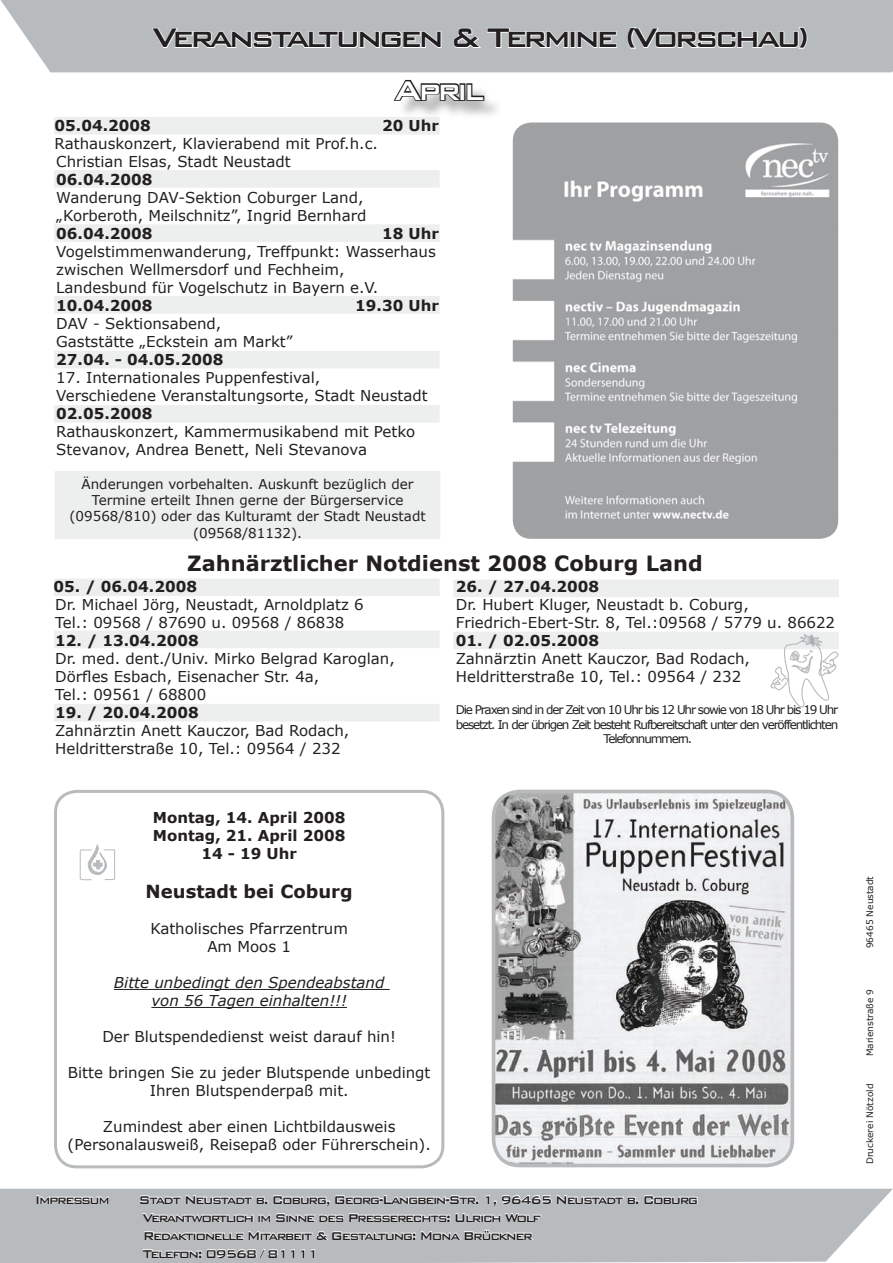
<style>
.page{position:relative;width:893px;height:1263px;background:#fff}
.page>*{position:absolute;margin:0;border:0;box-sizing:border-box;transform-origin:0 0}
.t1{font:500 36px "Bank Gothic BT";letter-spacing:-.1em;color:#231f20}
.t2{font:500 36px "Bank Gothic BT";letter-spacing:-.1em;color:#fff}
.t3{font:700 21px "Verdana";color:#231f20}
.t4{font:700 18px "Verdana";color:#231f20}
.t5{font:15px/18px "Verdana";color:#231f20}
.t6{font:700 15px/18px "Verdana";color:#231f20;text-align:center}
.t7{font:500 15px/18px "Bank Gothic BT";letter-spacing:-.1em;color:#231f20}
.t8{font:italic 15px/18px "Verdana";color:#231f20;text-align:center}
.t9{font:13.5px/16.2px "Verdana";color:#231f20;text-align:center}
.t10{font:12px/14.4px "Verdana";letter-spacing:-.1em;color:#231f20;text-align:center}
.t11{font:9px "Verdana";color:#231f20}
</style>
<div class="page">
<div style="left:0;top:0;width:893px;height:73px;background:#b8bbbd"></div>
<svg style="left:0;top:1188px;width:893px;height:75px"></svg>
<svg style="left:37px;top:1195px;width:72px;height:9px"></svg>
<svg style="left:139px;top:1195px;width:340px;height:11px"></svg>
<svg style="left:485px;top:1195px;width:213px;height:11px"></svg>
<svg style="left:142px;top:1213px;width:399px;height:9px"></svg>
<svg style="left:144px;top:1229px;width:390px;height:11px"></svg>
<svg style="left:142px;top:1249px;width:163px;height:11px"></svg>
<svg style="left:311px;top:1249px;width:4px;height:9px"></svg>
<svg style="left:150px;top:27px;width:292px;height:22px"></svg>
<svg style="left:452px;top:27px;width:117px;height:22px"></svg>
<div style="left:570px;top:31px;width:5px;height:17px;border:2px solid #fff"></div>
<svg style="left:576px;top:31px;width:42px;height:18px"></svg>
<svg style="left:626px;top:26px;width:182px;height:23px"></svg>
<div style="left:396px;top:81px;width:107px;height:40px;background:#231f20;opacity:.35"></div>
<svg style="left:393px;top:79px;width:92px;height:24px"></svg>
<svg style="left:770px;top:649px;width:69px;height:59px"></svg>
<div style="left:56px;top:705px;width:382px;height:15px;background:#edeeee"></div>
<div style="left:54px;top:704px;width:386px;height:17px;border:3px solid #b8bbbd"></div>
<div style="left:56px;top:632px;width:382px;height:15px;background:#edeeee"></div>
<div style="left:54px;top:630px;width:386px;height:18px;border:3px solid #b8bbbd"></div>
<div style="left:56px;top:580px;width:382px;height:15px;background:#edeeee"></div>
<div style="left:54px;top:578px;width:386px;height:18px;border:3px solid #b8bbbd"></div>
<div style="left:455px;top:633px;width:382px;height:15px;background:#edeeee"></div>
<div style="left:453px;top:632px;width:386px;height:17px;border:3px solid #b8bbbd"></div>
<div style="left:455px;top:581px;width:382px;height:15px;background:#edeeee"></div>
<div style="left:453px;top:579px;width:386px;height:18px;border:3px solid #b8bbbd"></div>
<div style="left:54px;top:790px;width:390px;height:378px;border:3px solid #b8bbbd;border-radius:21px"></div>
<hr style="left:114px;top:989px;width:276px;height:1px;background:#231f20">
<hr style="left:151px;top:1007px;width:196px;height:1px;background:#231f20">
<svg style="left:80px;top:844px;width:35px;height:36px"></svg>
<img style="left:494px;top:791px;width:298px;height:372px">
<div style="left:492px;top:790px;width:302px;height:377px;border:4px solid #b8bbbd;border-radius:26px"></div>
<div style="left:56px;top:118px;width:382px;height:15px;background:#edeeee"></div>
<div style="left:54px;top:117px;width:386px;height:18px;border:3px solid #b8bbbd"></div>
<div style="left:56px;top:472px;width:383px;height:66px;background:#edeeee"></div>
<div style="left:55px;top:471px;width:385px;height:68px;border:3px solid #b8bbbd"></div>
<img style="left:513px;top:123px;width:325px;height:416px;border-radius:18px">
<div style="left:56px;top:172px;width:382px;height:14px;background:#edeeee"></div>
<div style="left:54px;top:170px;width:386px;height:18px;border:3px solid #b8bbbd"></div>
<div style="left:56px;top:226px;width:382px;height:14px;background:#edeeee"></div>
<div style="left:54px;top:224px;width:386px;height:18px;border:3px solid #b8bbbd"></div>
<div style="left:56px;top:297px;width:382px;height:15px;background:#edeeee"></div>
<div style="left:54px;top:296px;width:386px;height:18px;border:3px solid #b8bbbd"></div>
<div style="left:56px;top:352px;width:382px;height:15px;background:#edeeee"></div>
<div style="left:54px;top:351px;width:386px;height:17px;border:3px solid #b8bbbd"></div>
<div style="left:56px;top:407px;width:382px;height:14px;background:#edeeee"></div>
<div style="left:54px;top:405px;width:386px;height:18px;border:3px solid #b8bbbd"></div>
<h1 class="t1" style="left:153px;top:18px;width:658px">Veranstaltungen &amp; Termine (Vorschau)</h1>
<h1 class="t2" style="left:394px;top:70px;width:91px">April</h1>
<p class="t6" style="left:55px;top:116px;width:98px">05.04.2008</p>
<p class="t6" style="left:382px;top:116px;width:58px">20 Uhr</p>
<p class="t5" style="left:55px;top:134px;width:325px">Rathauskonzert, Klavierabend mit Prof.h.c.<br>Christian Elsas, Stadt Neustadt</p>
<p class="t6" style="left:56px;top:170px;width:98px">06.04.2008</p>
<p class="t5" style="left:56px;top:188px;width:312px">Wanderung DAV-Sektion Coburger Land, „Korberoth, Meilschnitz”, Ingrid Bernhard</p>
<p class="t6" style="left:56px;top:224px;width:98px">06.04.2008</p>
<p class="t6" style="left:382px;top:224px;width:58px">18 Uhr</p>
<p class="t5" style="left:56px;top:242px;width:381px">Vogelstimmenwanderung, Treffpunkt: Wasserhaus zwischen Wellmersdorf und Fechheim,<br>Landesbund für Vogelschutz in Bayern e.V.</p>
<p class="t6" style="left:56px;top:296px;width:98px">10.04.2008</p>
<p class="t6" style="left:355px;top:296px;width:85px">19.30 Uhr</p>
<p class="t5" style="left:56px;top:314px;width:238px">DAV - Sektionsabend,<br>Gaststätte „Eckstein am Markt”</p>
<p class="t6" style="left:56px;top:350px;width:169px">27.04. - 04.05.2008</p>
<p class="t5" style="left:56px;top:368px;width:373px">17. Internationales Puppenfestival,<br>Verschiedene Veranstaltungsorte, Stadt Neustadt</p>
<p class="t6" style="left:56px;top:404px;width:98px">02.05.2008</p>
<p class="t5" style="left:56px;top:422px;width:360px">Rathauskonzert, Kammermusikabend mit Petko<br>Stevanov, Andrea Benett, Neli Stevanova</p>
<p class="t9" style="left:69px;top:475px;width:358px">Änderungen vorbehalten. Auskunft bezüglich der Termine erteilt Ihnen gerne der Bürgerservice (09568/810) oder das Kulturamt der Stadt Neustadt (09568/81132).</p>
<h2 class="t3" style="left:187px;top:550px;width:517px">Zahnärztlicher Notdienst 2008 Coburg Land</h2>
<p class="t6" style="left:54px;top:577px;width:145px">05. / 06.04.2008</p>
<p class="t5" style="left:55px;top:595px;width:310px">Dr. Michael Jörg, Neustadt, Arnoldplatz 6<br>Tel.: 09568 / 87690 u. 09568 / 86838</p>
<p class="t6" style="left:55px;top:631px;width:145px">12. / 13.04.2008</p>
<p class="t5" style="left:55px;top:649px;width:341px">Dr. med. dent./Univ. Mirko Belgrad Karoglan,<br>Dörfles Esbach, Eisenacher Str. 4a,<br>Tel.: 09561 / 68800</p>
<p class="t6" style="left:55px;top:703px;width:145px">19. / 20.04.2008</p>
<p class="t5" style="left:55px;top:721px;width:296px">Zahnärztin Anett Kauczor, Bad Rodach,<br>Heldritterstraße 10, Tel.: 09564 / 232</p>
<p class="t6" style="left:456px;top:577px;width:145px">26. / 27.04.2008</p>
<p class="t5" style="left:456px;top:595px;width:381px">Dr. Hubert Kluger, Neustadt b. Coburg,<br>Friedrich-Ebert-Str. 8, Tel.:09568 / 5779 u. 86622</p>
<p class="t6" style="left:456px;top:631px;width:145px">01. / 02.05.2008</p>
<p class="t5" style="left:456px;top:649px;width:296px">Zahnärztin Anett Kauczor, Bad Rodach,<br>Heldritterstraße 10, Tel.: 09564 / 232</p>
<p class="t10" style="left:456px;top:702px;width:384px">Die Praxen sind in der Zeit von 10 Uhr bis 12 Uhr sowie von 18 Uhr bis 19 Uhr besetzt. In der übrigen Zeit besteht Rufbereitschaft unter den veröffentlichten<br>Telefonnummern.</p>
<p class="t6" style="left:153px;top:807px;width:194px">Montag, 14. April 2008<br>Montag, 21. April 2008<br>14 - 19 Uhr</p>
<p class="t4" style="left:146px;top:880px;width:209px">Neustadt bei Coburg</p>
<p class="t5" style="left:150px;top:919px;width:199px;text-align:center">Katholisches Pfarrzentrum<br>Am Moos 1</p>
<p class="t8" style="left:114px;top:973px;width:272px">Bitte unbedingt den Spendeabstand von 56 Tagen einhalten!!!</p>
<p class="t5" style="left:102px;top:1027px;width:295px">Der Blutspendedienst weist darauf hin!</p>
<p class="t5" style="left:68px;top:1063px;width:364px;text-align:center">Bitte bringen Sie zu jeder Blutspende unbedingt<br>Ihren Blutspenderpaß mit.</p>
<p class="t5" style="left:68px;top:1117px;width:365px;text-align:center">Zumindest aber einen Lichtbildausweis (Personalausweiß, Reisepaß oder Führerschein).</p>
<p class="t7" style="left:35px;top:1190px;width:76px">Impressum</p>
<p class="t7" style="left:143px;top:1190px;width:557px;text-indent:-5px">Stadt Neustadt b. Coburg, Georg-Langbein-Str. 1, 96465 Neustadt b. Coburg Verantwortlich im Sinne des Presserechts: Ulrich Wolf<br>Redaktionelle Mitarbeit &amp; Gestaltung: Mona Brückner<br>Telefon: 09568 / 81111</p>
<p class="t11" style="left:864px;top:948px;width:74px;rotate:-90deg">96465 Neustadt</p>
<p class="t11" style="left:864px;top:1056px;width:69px;rotate:-90deg">Marienstraße 9</p>
<p class="t11" style="left:864px;top:1164px;width:82px;rotate:-90deg">Druckerei Nötzold</p>
</div>
